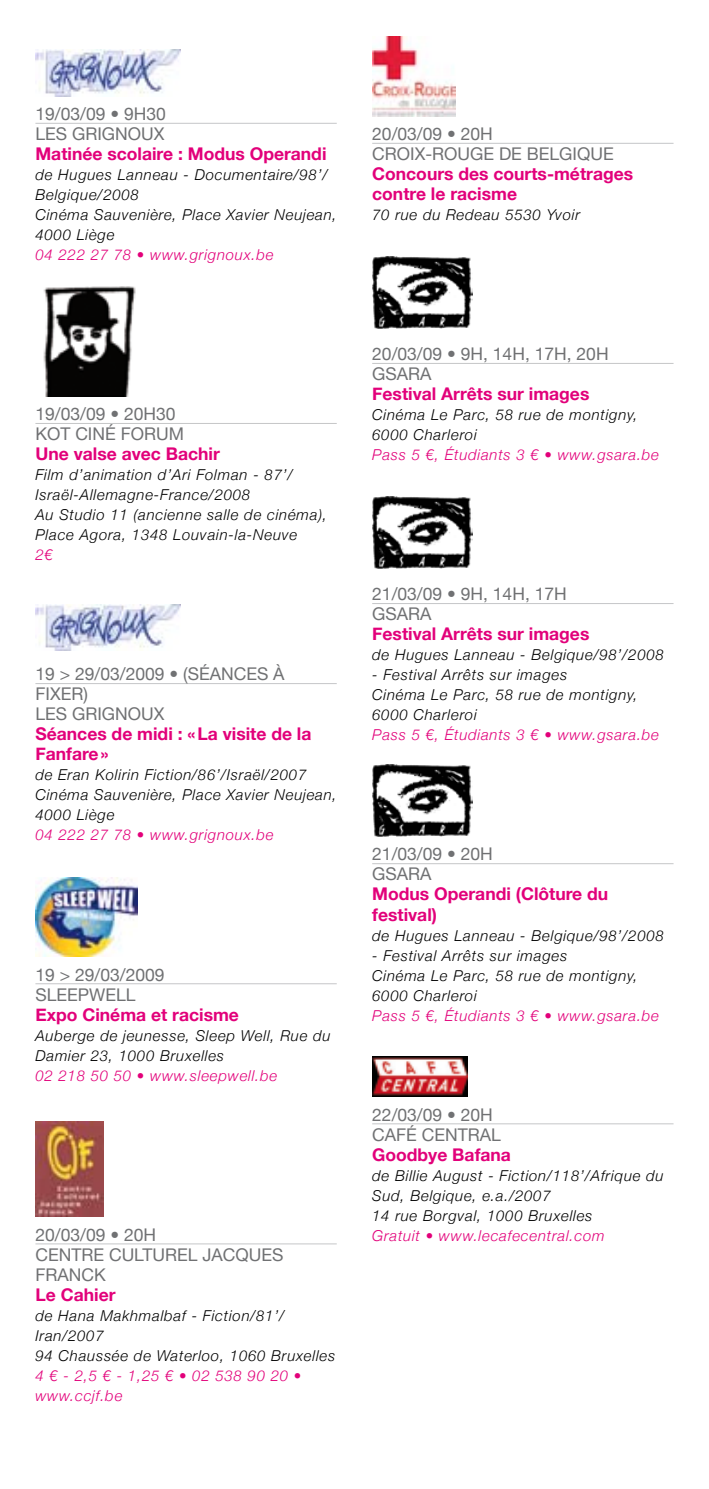
<style>
.page{position:relative;width:709px;height:1489px;background:#fff}
.page>*{position:absolute;margin:0;border:0;box-sizing:border-box;transform-origin:0 0}
.t1{font:17.5px/20px "Helvetica Neue";color:#707173}
.t2{font:700 17.5px/20px "Helvetica Neue";color:#e2007a}
.t3{font:italic 300 15px/20px "Helvetica Neue";letter-spacing:.05em;color:#000}
.t4{font:italic 300 15px/20px "Helvetica Neue";letter-spacing:.05em;color:#e2007a}
</style>
<div class="page">
<hr style="left:35px;top:123px;width:302px;height:1px;background:#c5c6c8">
<hr style="left:35px;top:423px;width:302px;height:1px;background:#c5c6c8">
<hr style="left:35px;top:683px;width:302px;height:1px;background:#c5c6c8">
<hr style="left:35px;top:983px;width:302px;height:1px;background:#c5c6c8">
<hr style="left:35px;top:1243px;width:302px;height:1px;background:#c5c6c8">
<img style="left:35px;top:50px;width:145px;height:46px">
<img style="left:43px;top:286px;width:93px;height:110px">
<img style="left:35px;top:604px;width:145px;height:47px">
<img style="left:35px;top:877px;width:103px;height:79px">
<img style="left:35px;top:1121px;width:68px;height:95px">
<hr style="left:372px;top:143px;width:301px;height:1px;background:#c5c6c8">
<hr style="left:372px;top:363px;width:301px;height:1px;background:#c5c6c8">
<hr style="left:372px;top:603px;width:301px;height:1px;background:#c5c6c8">
<hr style="left:372px;top:863px;width:301px;height:1px;background:#c5c6c8">
<hr style="left:372px;top:1123px;width:301px;height:1px;background:#c5c6c8">
<img style="left:372px;top:36px;width:84px;height:80px">
<img style="left:372px;top:256px;width:101px;height:72px">
<img style="left:372px;top:496px;width:101px;height:72px">
<img style="left:372px;top:764px;width:101px;height:72px">
<img style="left:372px;top:1056px;width:95px;height:40px">
<p class="t1" style="left:35px;top:104px;width:132px">19/03/09 • 9H30<br>LES GRIGNOUX</p>
<p class="t2" style="left:35px;top:143px;width:292px">Matinée scolaire : Modus Operandi</p>
<p class="t3" style="left:35px;top:164px;width:303px">de Hugues Lanneau - Documentaire/98’/<br>Belgique/2008<br>Cinéma Sauvenière, Place Xavier Neujean,<br>4000 Liège</p>
<p class="t4" style="left:35px;top:244px;width:239px">04 222 27 78 • www.grignoux.be</p>
<p class="t1" style="left:35px;top:404px;width:150px">19/03/09 • 20H30<br>KOT CINÉ FORUM</p>
<p class="t2" style="left:35px;top:443px;width:186px">Une valse avec Bachir</p>
<p class="t3" style="left:35px;top:464px;width:293px">Film d’animation d’Ari Folman - 87’/ Israël-Allemagne-France/2008<br>Au Studio 11 (ancienne salle de cinéma), Place Agora, 1348 Louvain-la-Neuve</p>
<p class="t4" style="left:35px;top:544px;width:19px">2€</p>
<p class="t1" style="left:35px;top:664px;width:211px">19 &gt; 29/03/2009 • (SÉANCES</p>
<p class="t1" style="left:273px;top:664px;width:11px">À</p>
<p class="t1" style="left:35px;top:684px;width:130px">FIXER)<br>LES GRIGNOUX</p>
<p class="t2" style="left:35px;top:723px;width:277px">Séances de midi : «La visite de la<br>Fanfare»</p>
<p class="t3" style="left:35px;top:764px;width:303px">de Eran Kolirin Fiction/86’/Israël/2007<br>Cinéma Sauvenière, Place Xavier Neujean,<br>4000 Liège</p>
<p class="t4" style="left:35px;top:824px;width:239px">04 222 27 78 • www.grignoux.be</p>
<p class="t1" style="left:35px;top:964px;width:131px">19 &gt; 29/03/2009<br>SLEEPWELL</p>
<p class="t2" style="left:35px;top:1003px;width:205px">Expo Cinéma et racisme</p>
<p class="t3" style="left:35px;top:1024px;width:296px">Auberge de jeunesse, Sleep Well, Rue du<br>Damier 23, 1000 Bruxelles</p>
<p class="t4" style="left:35px;top:1064px;width:243px">02 218 50 50 • www.sleepwell.be</p>
<p class="t1" style="left:35px;top:1224px;width:122px">20/03/09 • 20H<br>CENTRE CUL</p>
<p class="t1" style="left:142px;top:1244px;width:22px">TUREL</p>
<p class="t1" style="left:202px;top:1244px;width:59px">JACQUES</p>
<p class="t1" style="left:35px;top:1264px;width:72px">FRANCK</p>
<p class="t2" style="left:35px;top:1283px;width:82px">Le Cahier</p>
<p class="t3" style="left:35px;top:1304px;width:301px">de Hana Makhmalbaf - Fiction/81’/<br>Iran/2007<br>94 Chaussée de Waterloo, 1060 Bruxelles</p>
<p class="t4" style="left:35px;top:1364px;width:267px">4 € - 2,5 € - 1,25 € • 02 538 90 20 • www.ccjf.be</p>
<p class="t1" style="left:372px;top:124px;width:227px">20/03/09 • 20H<br>CROIX-ROUGE DE BELGIQUE</p>
<p class="t2" style="left:372px;top:163px;width:262px">Concours des courts-métrages contre le racisme</p>
<p class="t3" style="left:372px;top:204px;width:209px">70 rue du Redeau 5530 Yvoir</p>
<p class="t1" style="left:372px;top:344px;width:238px">20/03/09 • 9H, 14H, 17H, 20H<br>GSARA</p>
<p class="t2" style="left:372px;top:383px;width:219px">Festival Arrêts sur images</p>
<p class="t3" style="left:372px;top:404px;width:267px">Cinéma Le Parc, 58 rue de montigny,<br>6000 Charleroi</p>
<p class="t4" style="left:372px;top:444px;width:288px">Pass 5 €, Étudiants 3 € • www.gsara.be</p>
<p class="t1" style="left:372px;top:584px;width:196px">21/03/09 • 9H, 14H, 17H<br>GSARA</p>
<p class="t2" style="left:372px;top:623px;width:219px">Festival Arrêts sur images</p>
<p class="t3" style="left:372px;top:644px;width:293px">de Hugues Lanneau - Belgique/98’/2008</p>
<p class="t3" style="left:372px;top:664px;width:267px">- Festival Arrêts sur images<br>Cinéma Le Parc, 58 rue de montigny,<br>6000 Charleroi</p>
<p class="t4" style="left:372px;top:724px;width:288px">Pass 5 €, Étudiants 3 € • www.gsara.be</p>
<p class="t1" style="left:372px;top:844px;width:122px">21/03/09 • 20H<br>GSARA</p>
<p class="t2" style="left:372px;top:883px;width:237px">Modus Operandi (Clôture du festival)</p>
<p class="t3" style="left:372px;top:924px;width:293px">de Hugues Lanneau - Belgique/98’/2008</p>
<p class="t3" style="left:372px;top:944px;width:267px">- Festival Arrêts sur images<br>Cinéma Le Parc, 58 rue de montigny,<br>6000 Charleroi</p>
<p class="t4" style="left:372px;top:1004px;width:288px">Pass 5 €, Étudiants 3 € • www.gsara.be</p>
<p class="t1" style="left:372px;top:1104px;width:122px">22/03/09 • 20H<br>CAFÉ CENTRAL</p>
<p class="t2" style="left:372px;top:1143px;width:140px">Goodbye Bafana</p>
<p class="t3" style="left:372px;top:1164px;width:293px">de Billie August - Fiction/118’/Afrique du<br>Sud, Belgique, e.a./2007<br>14 rue Borgval, 1000 Bruxelles</p>
<p class="t4" style="left:372px;top:1224px;width:234px">Gratuit • www.lecafecentral.com</p>
</div>
